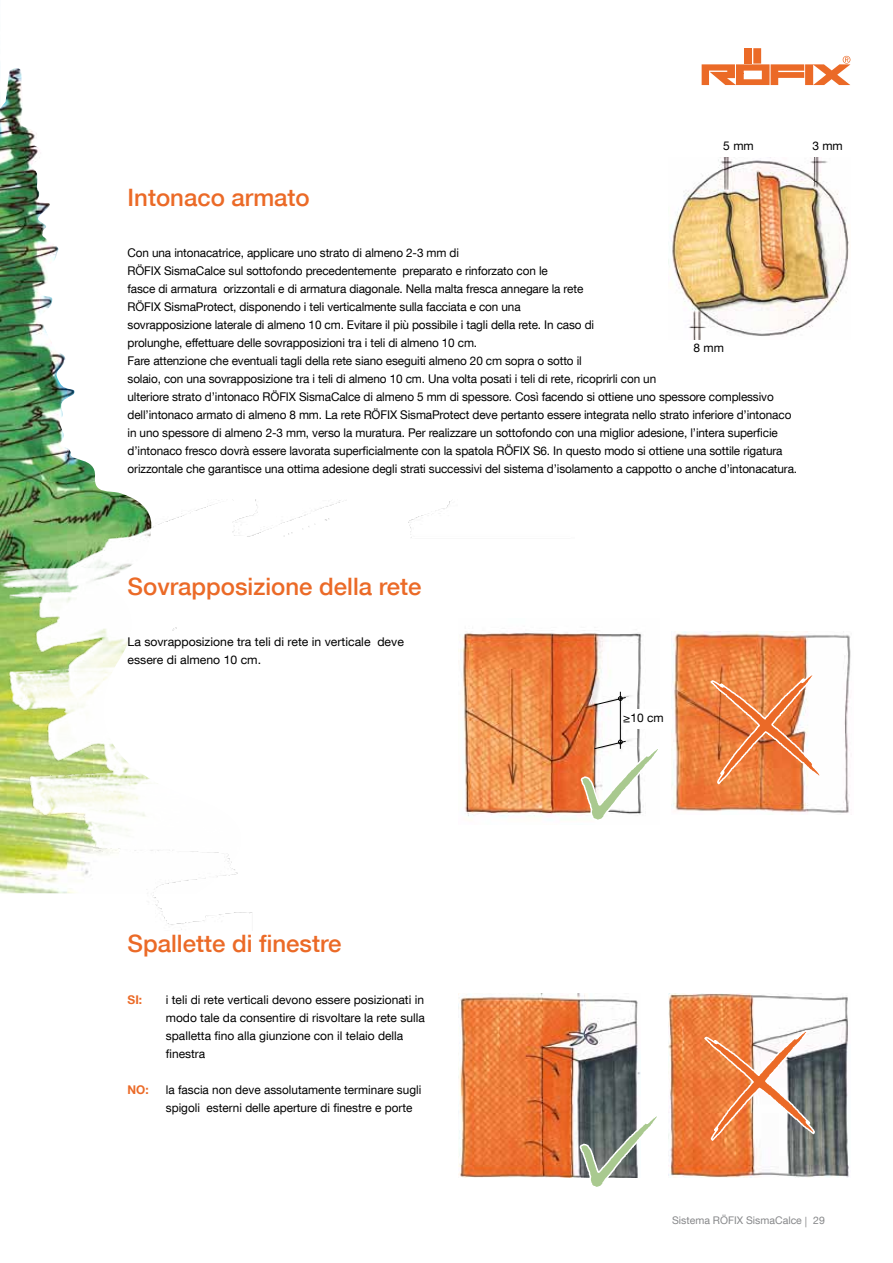
<style>
.page{position:relative;width:893px;height:1263px;background:#fff}
.page>*{position:absolute;margin:0;border:0;box-sizing:border-box;transform-origin:0 0}
.t1{font:500 24px "Helvetica Neue LT Com";color:#eb6a27}
.t2{font:12px/18px "Helvetica Neue LT Com";letter-spacing:-.01em;color:#000}
.t3{font:700 12px "Helvetica Neue LT Com";color:#eb6a27}
.t4{font:10.5px "Helvetica Neue LT Com";color:#87888a}
</style>
<div class="page">
<img style="left:459px;top:994px;width:181px;height:183px">
<img style="left:669px;top:994px;width:180px;height:183px">
<img style="left:0;top:68px;width:108px;height:431px">
<img style="left:0;top:499px;width:452px;height:431px">
<img style="left:668px;top:157px;width:181px;height:182px">
<svg style="left:579px;top:1114px;width:78px;height:73px"></svg>
<svg style="left:703px;top:1030px;width:113px;height:112px"></svg>
<img style="left:671px;top:631px;width:180px;height:184px">
<img style="left:458px;top:630px;width:184px;height:187px">
<hr style="left:620px;top:692px;width:1px;height:57px;background:#000">
<svg style="left:594px;top:696px;width:33px;height:10px"></svg>
<div style="left:630px;top:709px;width:41px;height:20px;background:#fff"></div>
<svg style="left:709px;top:674px;width:113px;height:111px"></svg>
<svg style="left:580px;top:740px;width:78px;height:80px"></svg>
<div style="left:753px;top:48px;width:8px;height:16px;background:#eb6a27"></div>
<div style="left:744px;top:48px;width:8px;height:16px;background:#eb6a27"></div>
<svg style="left:702px;top:56px;width:148px;height:29px"></svg>
<h1 class="t1" style="left:128px;top:183px;width:184px">Intonaco armato</h1>
<p class="t2" style="left:723px;top:136px;width:32px">5 mm</p>
<p class="t2" style="left:812px;top:136px;width:32px">3 mm</p>
<p class="t2" style="left:128px;top:243px;width:671px">Con una intonacatrice, applicare uno strato di almeno 2-3 mm di<br>RÖFIX SismaCalce sul sottofondo precedentemente preparato e rinforzato con le<br>fasce di armatura orizzontali e di armatura diagonale. Nella malta fresca annegare la rete<br>RÖFIX SismaProtect, disponendo i teli verticalmente sulla facciata e con una<br>sovrapposizione laterale di almeno 10 cm. Evitare il più possibile i tagli della rete. In caso di<br>prolunghe, effettuare delle sovrapposizioni tra i teli di almeno 10 cm.<br>Fare attenzione che eventuali tagli della rete siano eseguiti almeno 20 cm sopra o sotto il<br>solaio, con una sovrapposizione tra i teli di almeno 10 cm. Una volta posati i teli di rete, ricoprirli con un<br>ulteriore strato d’intonaco RÖFIX SismaCalce di almeno 5 mm di spessore. Così facendo si ottiene uno spessore complessivo dell’intonaco armato di almeno 8 mm. La rete RÖFIX SismaProtect deve pertanto essere integrata nello strato inferiore d’intonaco in uno spessore di almeno 2-3 mm, verso la muratura. Per realizzare un sottofondo con una miglior adesione, l’intera superficie d’intonaco fresco dovrà essere lavorata superficialmente con la spatola RÖFIX S6. In questo modo si ottiene una sottile rigatura orizzontale che garantisce una ottima adesione degli strati successivi del sistema d’isolamento a cappotto o anche d’intonacatura.</p>
<p class="t2" style="left:693px;top:338px;width:32px">8 mm</p>
<h1 class="t1" style="left:128px;top:572px;width:295px">Sovrapposizione della rete</h1>
<p class="t2" style="left:128px;top:633px;width:278px">La sovrapposizione tra teli di rete in verticale deve essere di almeno 10 cm.</p>
<p class="t2" style="left:623px;top:709px;width:42px">≥10 cm</p>
<h1 class="t1" style="left:128px;top:929px;width:215px">Spallette di finestre</h1>
<p class="t3" style="left:128px;top:992px;width:16px">SI:</p>
<p class="t2" style="left:166px;top:990px;width:260px">i teli di rete verticali devono essere posizionati in modo tale da consentire di risvoltare la rete sulla spalletta fino alla giunzione con il telaio della finestra</p>
<p class="t3" style="left:128px;top:1082px;width:23px">NO:</p>
<p class="t2" style="left:166px;top:1080px;width:257px">la fascia non deve assolutamente terminare sugli spigoli esterni delle aperture di finestre e porte</p>
<p class="t4" style="left:672px;top:1214px;width:154px">Sistema RÖFIX SismaCalce | 29</p>
</div>
